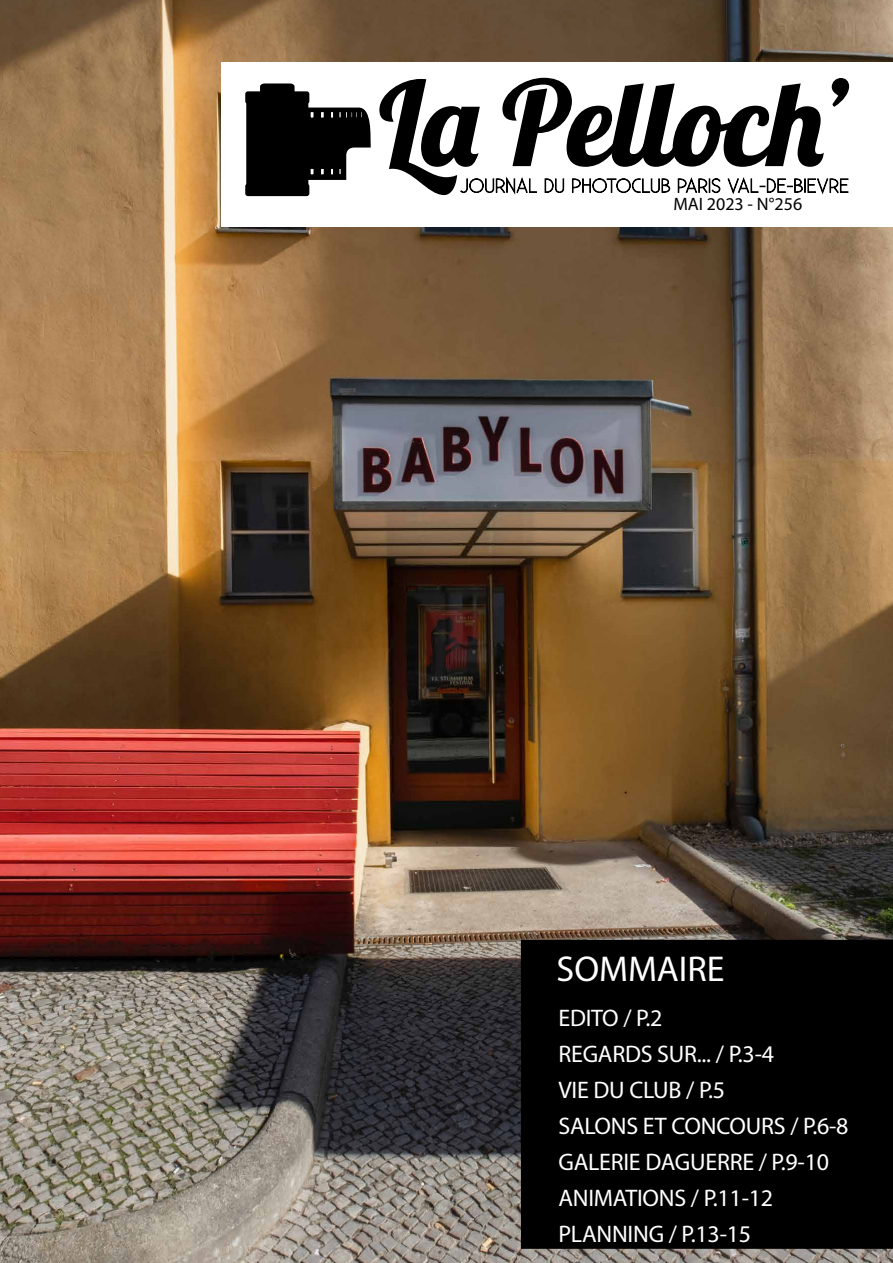
<style>
.page{position:relative;width:893px;height:1263px;background:#fff}
.page>*{position:absolute;margin:0;border:0;box-sizing:border-box;transform-origin:0 0}
.t1{font:36px "Myriad Pro";color:#fff}
.t2{font:24px/36px "Myriad Pro";letter-spacing:-.01em;color:#fff}
.t3{font:18px "Myriad Pro";color:#000}
</style>
<div class="page">
<img style="left:0;top:0;width:893px;height:1263px">
<div style="left:221px;top:63px;width:672px;height:164px;background:#fff"></div>
<svg style="left:308px;top:107px;width:63px;height:74px"></svg>
<svg style="left:260px;top:83px;width:35px;height:8px"></svg>
<div style="left:247px;top:101px;width:61px;height:84px;background:#000"></div>
<div style="left:246px;top:100px;width:62px;height:86px;border:2px solid #000"></div>
<div style="left:246px;top:92px;width:63px;height:11px;background:#000;border-radius:2px"></div>
<div style="left:245px;top:91px;width:64px;height:13px;border:2px solid #000;border-radius:2px"></div>
<div style="left:246px;top:184px;width:63px;height:11px;background:#000;border-radius:2px"></div>
<div style="left:245px;top:184px;width:64px;height:12px;border:2px solid #000;border-radius:2px"></div>
<svg style="left:379px;top:77px;width:471px;height:119px"></svg>
<div style="left:521px;top:940px;width:372px;height:309px;background:#000"></div>
<p class="t3" style="left:673px;top:193px;width:130px">MAI 2023 - N°256</p>
<h1 class="t1" style="left:557px;top:947px;width:169px">SOMMAIRE</h1>
<p class="t2" style="left:558px;top:999px;width:292px">EDITO / P.2<br>REGARDS SUR... / P.3-4<br>VIE DU CLUB / P.5<br>SALONS ET CONCOURS / P.6-8<br>GALERIE DAGUERRE / P.9-10<br>ANIMATIONS / P.11-12<br>PLANNING / P.13-15</p>
</div>
